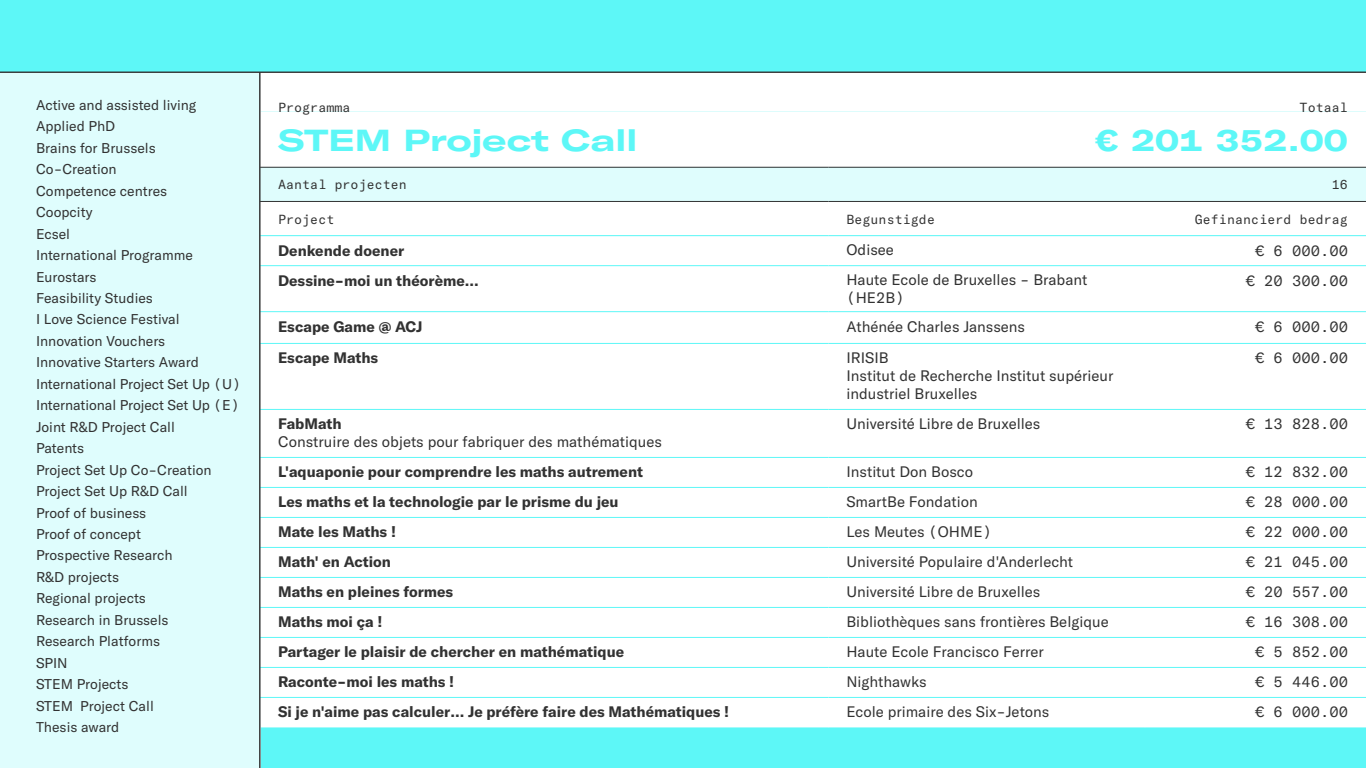
<style>
.page{position:relative;width:1366px;height:768px;background:#5df7f7}
.page>*{position:absolute;margin:0;border:0;box-sizing:border-box;transform-origin:0 0}
.t1{font:700 expanded 30px "GT America";color:#5df7f7}
.t2{font:15px/18px "GT America";color:#323232}
.t3{font:700 15px "GT America";color:#323232}
.t4{font:15px "GT America Mono";color:#323232}
.t5{font:14px/21.4px "GT America";color:#323232}
.t6{font:13px "GT America Mono";color:#323232}
</style>
<div class="page">
<div style="left:0;top:72px;width:260px;height:696px;background:#dffdfd"></div>
<div style="left:261px;top:73px;width:1105px;height:39px;background:#fff"></div>
<div style="left:261px;top:112px;width:1105px;height:615px;background:#fff"></div>
<div style="left:261px;top:168px;width:1105px;height:33px;background:#dffdfd"></div>
<hr style="left:260px;top:265px;width:568px;height:1px;background:#5df7f7">
<hr style="left:828px;top:265px;width:317px;height:1px;background:#5df7f7">
<hr style="left:1145px;top:265px;width:221px;height:1px;background:#5df7f7">
<hr style="left:260px;top:311px;width:568px;height:1px;background:#5df7f7">
<hr style="left:828px;top:311px;width:317px;height:1px;background:#5df7f7">
<hr style="left:1145px;top:311px;width:221px;height:1px;background:#5df7f7">
<hr style="left:260px;top:343px;width:568px;height:1px;background:#5df7f7">
<hr style="left:828px;top:343px;width:317px;height:1px;background:#5df7f7">
<hr style="left:1145px;top:343px;width:221px;height:1px;background:#5df7f7">
<hr style="left:260px;top:409px;width:568px;height:1px;background:#5df7f7">
<hr style="left:828px;top:409px;width:317px;height:1px;background:#5df7f7">
<hr style="left:1145px;top:409px;width:221px;height:1px;background:#5df7f7">
<hr style="left:260px;top:457px;width:568px;height:1px;background:#5df7f7">
<hr style="left:828px;top:457px;width:317px;height:1px;background:#5df7f7">
<hr style="left:1145px;top:457px;width:221px;height:1px;background:#5df7f7">
<hr style="left:260px;top:487px;width:568px;height:1px;background:#5df7f7">
<hr style="left:828px;top:487px;width:317px;height:1px;background:#5df7f7">
<hr style="left:1145px;top:487px;width:221px;height:1px;background:#5df7f7">
<hr style="left:260px;top:517px;width:568px;height:1px;background:#5df7f7">
<hr style="left:828px;top:517px;width:317px;height:1px;background:#5df7f7">
<hr style="left:1145px;top:517px;width:221px;height:1px;background:#5df7f7">
<hr style="left:260px;top:547px;width:568px;height:1px;background:#5df7f7">
<hr style="left:828px;top:547px;width:317px;height:1px;background:#5df7f7">
<hr style="left:1145px;top:547px;width:221px;height:1px;background:#5df7f7">
<hr style="left:260px;top:577px;width:568px;height:1px;background:#5df7f7">
<hr style="left:828px;top:577px;width:317px;height:1px;background:#5df7f7">
<hr style="left:1145px;top:577px;width:221px;height:1px;background:#5df7f7">
<hr style="left:260px;top:607px;width:568px;height:1px;background:#5df7f7">
<hr style="left:828px;top:607px;width:317px;height:1px;background:#5df7f7">
<hr style="left:1145px;top:607px;width:221px;height:1px;background:#5df7f7">
<hr style="left:260px;top:667px;width:568px;height:1px;background:#5df7f7">
<hr style="left:828px;top:667px;width:317px;height:1px;background:#5df7f7">
<hr style="left:1145px;top:667px;width:221px;height:1px;background:#5df7f7">
<hr style="left:260px;top:697px;width:568px;height:1px;background:#5df7f7">
<hr style="left:828px;top:697px;width:317px;height:1px;background:#5df7f7">
<hr style="left:1145px;top:697px;width:221px;height:1px;background:#5df7f7">
<hr style="left:260px;top:235px;width:568px;height:1px;background:#5df7f7">
<hr style="left:828px;top:235px;width:317px;height:1px;background:#5df7f7">
<hr style="left:260px;top:637px;width:568px;height:1px;background:#5df7f7">
<hr style="left:828px;top:637px;width:317px;height:1px;background:#5df7f7">
<hr style="left:1145px;top:235px;width:221px;height:1px;background:#5df7f7">
<hr style="left:1145px;top:637px;width:221px;height:1px;background:#5df7f7">
<hr style="left:260px;top:167px;width:568px;height:1px;background:#323232">
<hr style="left:260px;top:201px;width:568px;height:1px;background:#323232">
<hr style="left:828px;top:167px;width:317px;height:1px;background:#323232">
<hr style="left:1145px;top:167px;width:221px;height:1px;background:#323232">
<hr style="left:828px;top:201px;width:317px;height:1px;background:#323232">
<hr style="left:1145px;top:201px;width:221px;height:1px;background:#323232">
<hr style="left:0;top:72px;width:1366px;height:1px;background:#323232">
<hr style="left:260px;top:72px;width:1px;height:696px;background:#323232">
<p class="t5" style="left:36px;top:94px;width:206px">Active and assisted living<br>Applied PhD<br>Brains for Brussels<br>Co-Creation<br>Competence centres<br>Coopcity<br>Ecsel<br>International Programme<br>Eurostars<br>Feasibility Studies<br>I Love Science Festival<br>Innovation Vouchers<br>Innovative Starters Award<br>International Project Set Up (U)<br>International Project Set Up (E)<br>Joint R&amp;D Project Call<br>Patents<br>Project Set Up Co-Creation<br>Project Set Up R&amp;D Call<br>Proof of business<br>Proof of concept<br>Prospective Research<br>R&amp;D projects<br>Regional projects<br>Research in Brussels<br>Research Platforms<br>SPIN<br>STEM Projects<br>STEM Project Call<br>Thesis award</p>
<p class="t6" style="left:278px;top:100px;width:74px">Programma</p>
<p class="t6" style="left:1300px;top:100px;width:50px">Totaal</p>
<h1 class="t1" style="left:278px;top:122px;width:361px">STEM Project Call</h1>
<h1 class="t1" style="left:1095px;top:122px;width:255px">€ 201 352.00</h1>
<p class="t6" style="left:278px;top:178px;width:130px">Aantal projecten</p>
<p class="t6" style="left:1332px;top:178px;width:18px">16</p>
<p class="t6" style="left:278px;top:212px;width:58px">Project</p>
<p class="t6" style="left:846px;top:212px;width:90px">Begunstigde</p>
<p class="t6" style="left:1195px;top:212px;width:155px">Gefinancierd bedrag</p>
<p class="t3" style="left:278px;top:241px;width:128px">Denkende doener</p>
<p class="t2" style="left:846px;top:240px;width:49px">Odisee</p>
<p class="t4" style="left:1255px;top:242px;width:94px">€ 6 000.00</p>
<p class="t3" style="left:278px;top:271px;width:202px">Dessine-moi un théorème...</p>
<p class="t2" style="left:846px;top:270px;width:242px">Haute Ecole de Bruxelles - Brabant (HE2B)</p>
<p class="t4" style="left:1246px;top:272px;width:104px">€ 20 300.00</p>
<p class="t3" style="left:278px;top:317px;width:146px">Escape Game @ ACJ</p>
<p class="t2" style="left:846px;top:317px;width:180px">Athénée Charles Janssens</p>
<p class="t4" style="left:1255px;top:318px;width:94px">€ 6 000.00</p>
<p class="t3" style="left:278px;top:349px;width:102px">Escape Maths</p>
<p class="t2" style="left:846px;top:349px;width:269px">IRISIB<br>Institut de Recherche Institut supérieur industriel Bruxelles</p>
<p class="t4" style="left:1255px;top:350px;width:94px">€ 6 000.00</p>
<p class="t3" style="left:278px;top:415px;width:65px">FabMath</p>
<p class="t2" style="left:278px;top:433px;width:386px">Construire des objets pour fabriquer des mathématiques</p>
<p class="t2" style="left:846px;top:415px;width:196px">Université Libre de Bruxelles</p>
<p class="t4" style="left:1246px;top:416px;width:104px">€ 13 828.00</p>
<p class="t3" style="left:278px;top:463px;width:366px">L'aquaponie pour comprendre les maths autrement</p>
<p class="t2" style="left:846px;top:463px;width:128px">Institut Don Bosco</p>
<p class="t4" style="left:1246px;top:464px;width:104px">€ 12 832.00</p>
<p class="t3" style="left:278px;top:493px;width:342px">Les maths et la technologie par le prisme du jeu</p>
<p class="t2" style="left:846px;top:493px;width:133px">SmartBe Fondation</p>
<p class="t4" style="left:1246px;top:494px;width:104px">€ 28 000.00</p>
<p class="t3" style="left:278px;top:523px;width:119px">Mate les Maths !</p>
<p class="t2" style="left:846px;top:523px;width:147px">Les Meutes (OHME)</p>
<p class="t4" style="left:1246px;top:524px;width:104px">€ 22 000.00</p>
<p class="t3" style="left:278px;top:553px;width:114px">Math' en Action</p>
<p class="t2" style="left:846px;top:553px;width:228px">Université Populaire d'Anderlecht</p>
<p class="t4" style="left:1246px;top:554px;width:104px">€ 21 045.00</p>
<p class="t3" style="left:278px;top:583px;width:177px">Maths en pleines formes</p>
<p class="t2" style="left:846px;top:583px;width:196px">Université Libre de Bruxelles</p>
<p class="t4" style="left:1246px;top:584px;width:104px">€ 20 557.00</p>
<p class="t3" style="left:278px;top:613px;width:106px">Maths moi ça !</p>
<p class="t2" style="left:846px;top:613px;width:264px">Bibliothèques sans frontières Belgique</p>
<p class="t4" style="left:1246px;top:614px;width:104px">€ 16 308.00</p>
<p class="t3" style="left:278px;top:643px;width:348px">Partager le plaisir de chercher en mathématique</p>
<p class="t2" style="left:846px;top:643px;width:199px">Haute Ecole Francisco Ferrer</p>
<p class="t4" style="left:1255px;top:644px;width:94px">€ 5 852.00</p>
<p class="t3" style="left:278px;top:673px;width:178px">Raconte-moi les maths !</p>
<p class="t2" style="left:846px;top:673px;width:82px">Nighthawks</p>
<p class="t4" style="left:1255px;top:674px;width:94px">€ 5 446.00</p>
<p class="t3" style="left:278px;top:703px;width:453px">Si je n'aime pas calculer... Je préfère faire des Mathématiques !</p>
<p class="t2" style="left:846px;top:703px;width:205px">Ecole primaire des Six-Jetons</p>
<p class="t4" style="left:1255px;top:704px;width:94px">€ 6 000.00</p>
</div>
